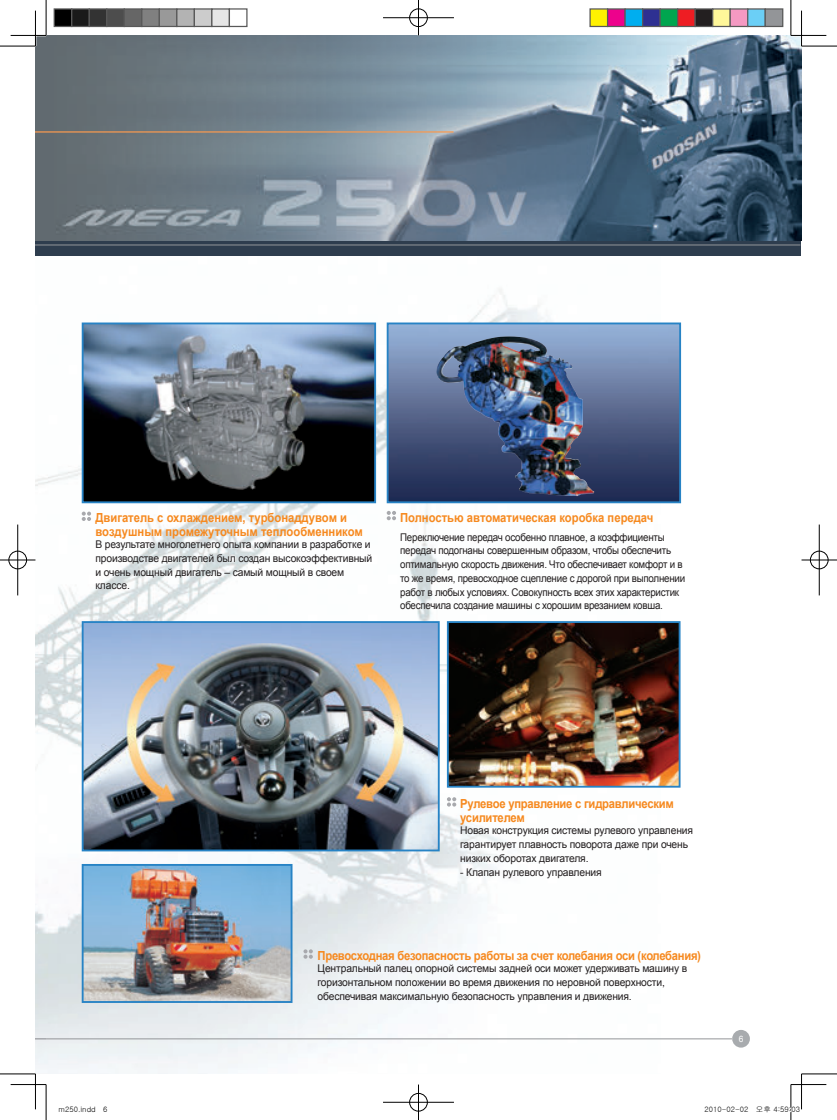
<style>
.page{position:relative;width:837px;height:1120px;background:#fff}
.page>*{position:absolute;margin:0;border:0;box-sizing:border-box;transform-origin:0 0}
.t1{font:700 12.5px/13.8px "Arial";letter-spacing:-.015em;color:#f6891f;scale:.9 1}
.t2{font:10.62px/13.8px "Arial";letter-spacing:-.025em;color:#231f20}
.t3{font:10.62px/13.8px "Arial";letter-spacing:-.025em;color:#231f20;scale:.92 1}
.t4{font:8.75px "Arial";color:#fff}
.t5{font:7.5px "Gulim";color:#000}
</style>
<div class="page">
<img style="left:35px;top:255px;width:625px;height:819px">
<hr style="left:46px;top:1038px;width:685px;height:1px;background:#939598">
<div style="left:732px;top:1030px;width:17px;height:17px;background:#a8abae;border-radius:50%"></div>
<img style="left:54px;top:35px;width:747px;height:206px">
<svg style="left:82px;top:511px;width:9px;height:10px"></svg>
<svg style="left:447px;top:797px;width:9px;height:9px"></svg>
<svg style="left:386px;top:511px;width:10px;height:9px"></svg>
<svg style="left:303px;top:949px;width:10px;height:9px"></svg>
<img style="left:85px;top:325px;width:288px;height:175px">
<div style="left:82px;top:322px;width:294px;height:181px;border:2px solid #2783c5"></div>
<img style="left:389px;top:325px;width:288px;height:175px">
<div style="left:386px;top:322px;width:294px;height:181px;border:2px solid #2783c5"></div>
<img style="left:85px;top:624px;width:351px;height:224px">
<div style="left:82px;top:621px;width:357px;height:230px;border:2px solid #2783c5"></div>
<img style="left:450px;top:624px;width:227px;height:160px">
<div style="left:447px;top:621px;width:233px;height:166px;border:2px solid #2783c5"></div>
<img style="left:85px;top:867px;width:204px;height:133px">
<div style="left:82px;top:864px;width:210px;height:139px;border:2px solid #2783c5"></div>
<div style="left:35px;top:35px;width:19px;height:205px;background:#616a70"></div>
<hr style="left:35px;top:131px;width:418px;height:2px;background:#f79950">
<div style="left:35px;top:241px;width:765px;height:14px;background:#2e3d4e"></div>
<hr style="left:35px;top:245px;width:765px;height:1px;background:#939598">
<img style="left:436px;top:336px;width:158px;height:160px">
<hr style="left:800px;top:11px;width:2px;height:35px;background:#fff">
<hr style="left:0;top:46px;width:35px;height:1px;background:#000">
<hr style="left:801px;top:46px;width:35px;height:1px;background:#000">
<hr style="left:0;top:1073px;width:35px;height:1px;background:#000">
<hr style="left:801px;top:1073px;width:35px;height:1px;background:#000">
<hr style="left:46px;top:0;width:1px;height:35px;background:#000">
<hr style="left:46px;top:1084px;width:1px;height:36px;background:#000">
<hr style="left:790px;top:0;width:1px;height:35px;background:#000">
<hr style="left:790px;top:1084px;width:1px;height:36px;background:#000">
<hr style="left:11px;top:35px;width:35px;height:1px;background:#000">
<hr style="left:790px;top:35px;width:36px;height:1px;background:#000">
<hr style="left:11px;top:1084px;width:35px;height:1px;background:#000">
<hr style="left:790px;top:1084px;width:36px;height:1px;background:#000">
<hr style="left:35px;top:11px;width:1px;height:35px;background:#000">
<hr style="left:35px;top:1074px;width:1px;height:35px;background:#000">
<hr style="left:801px;top:11px;width:1px;height:35px;background:#000">
<hr style="left:801px;top:1074px;width:1px;height:35px;background:#000">
<div style="left:408px;top:8px;width:20px;height:19px;border:2px solid #fff;border-radius:50%"></div>
<hr style="left:383px;top:17px;width:71px;height:2px;background:#fff">
<hr style="left:417px;top:0;width:2px;height:35px;background:#fff">
<div style="left:409px;top:9px;width:18px;height:18px;border:1px solid #000;border-radius:50%"></div>
<hr style="left:383px;top:18px;width:71px;height:1px;background:#000">
<hr style="left:418px;top:0;width:1px;height:35px;background:#000">
<div style="left:408px;top:1092px;width:20px;height:20px;border:2px solid #fff;border-radius:50%"></div>
<hr style="left:383px;top:1101px;width:71px;height:2px;background:#fff">
<hr style="left:417px;top:1084px;width:2px;height:36px;background:#fff">
<div style="left:409px;top:1093px;width:18px;height:18px;border:1px solid #000;border-radius:50%"></div>
<hr style="left:383px;top:1102px;width:71px;height:1px;background:#000">
<hr style="left:418px;top:1084px;width:1px;height:36px;background:#000">
<div style="left:8px;top:550px;width:19px;height:20px;border:2px solid #fff;border-radius:50%"></div>
<hr style="left:0;top:559px;width:35px;height:2px;background:#fff">
<hr style="left:17px;top:524px;width:2px;height:71px;background:#fff">
<div style="left:9px;top:551px;width:18px;height:18px;border:1px solid #000;border-radius:50%"></div>
<hr style="left:0;top:560px;width:35px;height:1px;background:#000">
<hr style="left:18px;top:524px;width:1px;height:71px;background:#000">
<div style="left:809px;top:550px;width:19px;height:20px;border:2px solid #fff;border-radius:50%"></div>
<hr style="left:801px;top:559px;width:35px;height:2px;background:#fff">
<div style="left:809px;top:551px;width:19px;height:18px;border:1px solid #000;border-radius:50%"></div>
<hr style="left:801px;top:560px;width:35px;height:1px;background:#000">
<hr style="left:818px;top:524px;width:1px;height:71px;background:#000">
<div style="left:54px;top:9px;width:18px;height:17px;background:#000"></div>
<div style="left:54px;top:8px;width:18px;height:19px;border:1px solid #595959"></div>
<div style="left:72px;top:9px;width:17px;height:17px;background:#1a1a1a"></div>
<div style="left:71px;top:8px;width:19px;height:19px;border:1px solid #595959"></div>
<div style="left:89px;top:9px;width:18px;height:17px;background:#333"></div>
<div style="left:89px;top:8px;width:18px;height:19px;border:1px solid #595959"></div>
<div style="left:107px;top:9px;width:17px;height:17px;background:#4d4d4d"></div>
<div style="left:106px;top:8px;width:19px;height:19px;border:1px solid #595959"></div>
<div style="left:124px;top:9px;width:18px;height:17px;background:#666"></div>
<div style="left:124px;top:8px;width:18px;height:19px;border:1px solid #595959"></div>
<div style="left:142px;top:9px;width:17px;height:17px;background:#808080"></div>
<div style="left:141px;top:8px;width:19px;height:19px;border:1px solid #595959"></div>
<div style="left:159px;top:9px;width:18px;height:17px;background:#999"></div>
<div style="left:159px;top:8px;width:18px;height:19px;border:1px solid #595959"></div>
<div style="left:177px;top:9px;width:17px;height:17px;background:#b3b3b3"></div>
<div style="left:176px;top:8px;width:19px;height:19px;border:1px solid #595959"></div>
<div style="left:194px;top:9px;width:18px;height:17px;background:#ccc"></div>
<div style="left:194px;top:8px;width:18px;height:19px;border:1px solid #595959"></div>
<div style="left:212px;top:9px;width:17px;height:17px;background:#e6e6e6"></div>
<div style="left:211px;top:8px;width:19px;height:19px;border:1px solid #595959"></div>
<div style="left:229px;top:8px;width:18px;height:19px;border:1px solid #595959"></div>
<div style="left:590px;top:9px;width:17px;height:17px;background:#fff101"></div>
<div style="left:589px;top:8px;width:19px;height:19px;border:1px solid #595959"></div>
<div style="left:607px;top:9px;width:18px;height:17px;background:#ed028c"></div>
<div style="left:606px;top:8px;width:19px;height:19px;border:1px solid #595959"></div>
<div style="left:625px;top:9px;width:17px;height:17px;background:#00aeef"></div>
<div style="left:624px;top:8px;width:19px;height:19px;border:1px solid #595959"></div>
<div style="left:642px;top:9px;width:18px;height:17px;background:#2e3092"></div>
<div style="left:641px;top:8px;width:19px;height:19px;border:1px solid #595959"></div>
<div style="left:660px;top:9px;width:17px;height:17px;background:#00a54f"></div>
<div style="left:659px;top:8px;width:19px;height:19px;border:1px solid #595959"></div>
<div style="left:677px;top:9px;width:18px;height:17px;background:#ee1d23"></div>
<div style="left:676px;top:8px;width:19px;height:19px;border:1px solid #595959"></div>
<div style="left:695px;top:9px;width:17px;height:17px;background:#231f20"></div>
<div style="left:694px;top:8px;width:19px;height:19px;border:1px solid #595959"></div>
<div style="left:712px;top:9px;width:18px;height:17px;background:#fff79a"></div>
<div style="left:711px;top:8px;width:19px;height:19px;border:1px solid #595959"></div>
<div style="left:730px;top:9px;width:17px;height:17px;background:#f499c2"></div>
<div style="left:729px;top:8px;width:19px;height:19px;border:1px solid #595959"></div>
<div style="left:747px;top:9px;width:18px;height:17px;background:#6bcff6"></div>
<div style="left:746px;top:8px;width:19px;height:19px;border:1px solid #595959"></div>
<div style="left:765px;top:9px;width:17px;height:17px;background:#939598"></div>
<div style="left:764px;top:8px;width:19px;height:19px;border:1px solid #595959"></div>
<svg style="left:790px;top:1106px;width:2px;height:10px"></svg>
<p class="t1" style="left:95px;top:511px;width:298px">Двигатель с охлаждением, турбонаддувом и воздушным промежуточным теплообменником</p>
<p class="t2" style="left:95px;top:538px;width:278px">В результате многолетнего опыта компании в разработке и производстве двигателей был создан высокоэффективный и очень мощный двигатель – самый мощный в своем классе.</p>
<p class="t1" style="left:400px;top:511px;width:283px">Полностью автоматическая коробка передач</p>
<p class="t3" style="left:400px;top:530px;width:311px">Переключение передач особенно плавное, а коэффициенты передач подогнаны совершенным образом, чтобы обеспечить оптимальную скорость движения. Что обеспечивает комфорт и в то же время, превосходное сцепление с дорогой при выполнении работ в любых условиях. Совокупность всех этих характеристик обеспечила создание машины с хорошим врезанием ковша.</p>
<p class="t1" style="left:460px;top:797px;width:239px">Рулевое управление с гидравлическим усилителем</p>
<p class="t2" style="left:460px;top:824px;width:234px">Новая конструкция системы рулевого управления гарантирует плавность поворота даже при очень низких оборотах двигателя.</p>
<p class="t2" style="left:460px;top:865px;width:143px">- Клапан рулевого управления</p>
<p class="t1" style="left:317px;top:949px;width:427px">Превосходная безопасность работы за счет колебания оси (колебания)</p>
<p class="t2" style="left:317px;top:961px;width:371px">Центральный палец опорной системы задней оси может удерживать машину в горизонтальном положении во время движения по неровной поверхности, обеспечивая максимальную безопасность управления и движения.</p>
<p class="t4" style="left:738px;top:1033px;width:6px">6</p>
<p class="t5" style="left:59px;top:1106px;width:50px">m250.indd 6</p>
<p class="t5" style="left:704px;top:1106px;width:97px">2010-02-02 오후 4:59:03</p>
</div>
